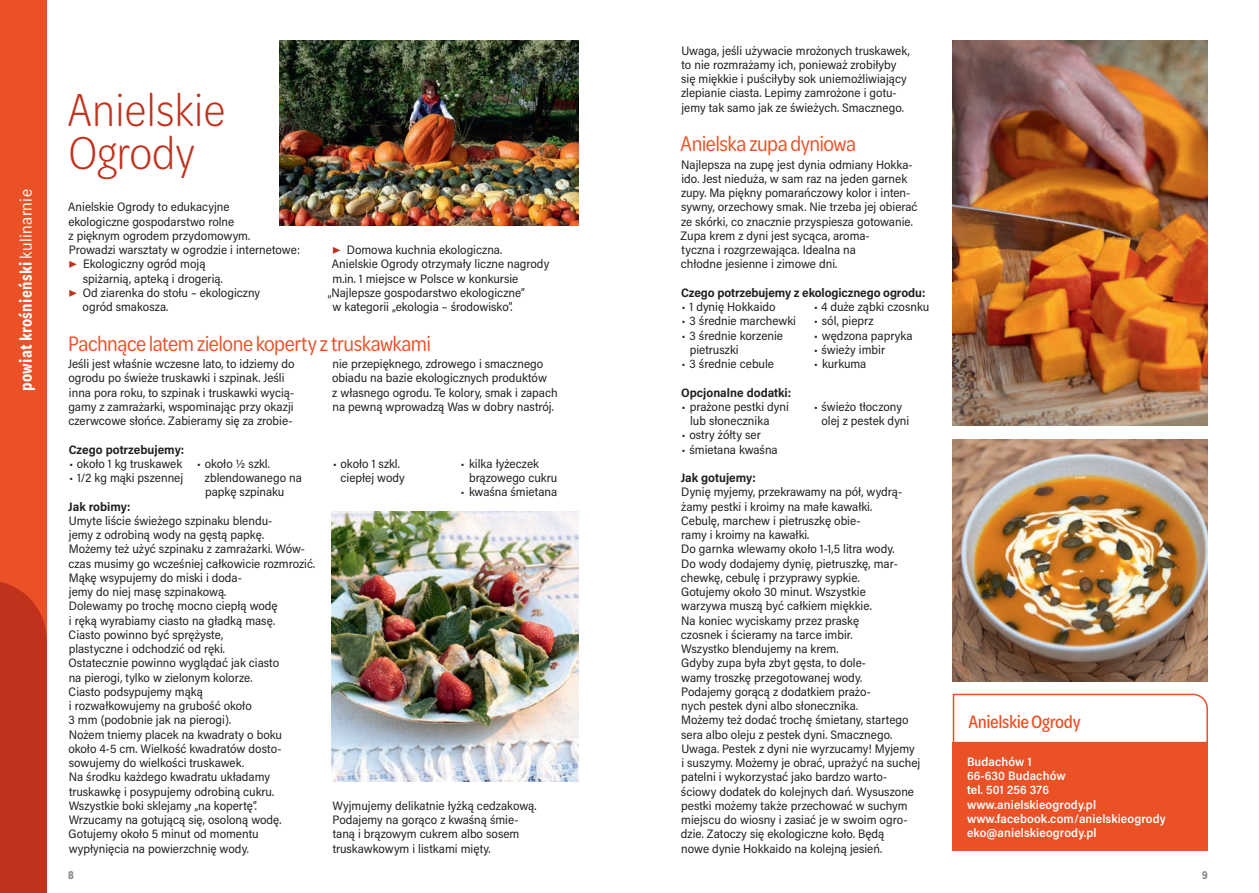
<style>
.page{position:relative;width:1259px;height:893px;background:#fff}
.page>*{position:absolute;margin:0;border:0;box-sizing:border-box;transform-origin:0 0}
.t1{font:300 49.2px/42.8px "Omnes Narrow";color:#c1321d}
.t2{font:22.5px "Omnes Narrow";letter-spacing:-.025em;color:#ea5126}
.adres_w_ramce_nazwa{font:500 19.2px "Omnes Narrow";letter-spacing:-.02em;color:#ea5126}
.t3{font:600 18px "Omnes Narrow";letter-spacing:.02em;color:#fff}
.akapit{font:12.3px/14.2px "Acumin Pro Semi Cond";color:#231f20}
.adres_w_ramce{font:600 12.3px "Acumin Pro Semi Cond";letter-spacing:.01em;color:#fff}
.akapit-2{font:700 12.3px "Acumin Pro Semi Cond";letter-spacing:-.005em;color:#231f20}
.t4{font:600 12px "Omnes Narrow";color:#808285}
.s1{font-weight:400}
.s2{color:#c1321d}
</style>
<div class="page">
<div style="left:0;top:0;width:47px;height:893px;background:#ea5126"></div>
<div style="left:0;top:582px;width:47px;height:311px;background:#c1321d"></div>
<svg style="left:952px;top:693px;width:256px;height:49px"></svg>
<div style="left:952px;top:742px;width:256px;height:109px;background:#ea5126"></div>
<img style="left:332px;top:511px;width:246px;height:270px">
<img style="left:279px;top:40px;width:299px;height:186px">
<img style="left:952px;top:439px;width:256px;height:243px">
<img style="left:952px;top:40px;width:256px;height:385px">
<h3 class="t3" style="left:14px;top:391px;width:203px;rotate:-90deg">powiat krośnieński <span class="s1">kulinarnie</span></h3>
<p class="t1" style="left:68px;top:86px;width:159px">Anielskie<br>Ogrody</p>
<p class="akapit" style="left:68px;top:199px;width:233px">Anielskie Ogrody to edukacyjne<br>ekologiczne gospodarstwo rolne<br>z pięknym ogrodem przydomowym.<br>Prowadzi warsztaty w ogrodzie i internetowe:</p>
<p class="akapit" style="left:83px;top:256px;width:141px;text-indent:-14px"><span class="s2">▶</span> Ekologiczny ogród moją spiżarnią, apteką i drogerią.</p>
<p class="akapit" style="left:83px;top:285px;width:179px;text-indent:-14px"><span class="s2">▶</span> Od ziarenka do stołu – ekologiczny ogród smakosza.</p>
<p class="akapit" style="left:332px;top:242px;width:171px"><span class="s2">▶</span> Domowa kuchnia ekologiczna.</p>
<p class="akapit" style="left:332px;top:256px;width:219px">Anielskie Ogrody otrzymały liczne nagrody</p>
<p class="akapit" style="left:332px;top:271px;width:187px">m.in. 1 miejsce w Polsce w konkursie</p>
<p class="akapit" style="left:328px;top:285px;width:198px">„Najlepsze gospodarstwo ekologiczne”</p>
<p class="akapit" style="left:332px;top:299px;width:182px">w kategorii „ekologia – środowisko”.</p>
<p class="t2" style="left:68px;top:329px;width:364px">Pachnące latem zielone koperty z truskawkami</p>
<p class="akapit" style="left:68px;top:356px;width:228px">Jeśli jest właśnie wczesne lato, to idziemy do ogrodu po świeże truskawki i szpinak. Jeśli inna pora roku, to szpinak i truskawki wycią&shy;gamy z zamrażarki, wspominając przy okazji czerwcowe słońce. Zabieramy się za zrobie-</p>
<p class="akapit" style="left:332px;top:356px;width:227px">nie przepięknego, zdrowego i smacznego obiadu na bazie ekologicznych produktów<br>z własnego ogrodu. Te kolory, smak i zapach na pewną wprowadzą Was w dobry nastrój.</p>
<p class="akapit-2" style="left:69px;top:441px;width:117px">Czego potrzebujemy:</p>
<p class="akapit" style="left:69px;top:456px;width:114px">• około 1 kg truskawek</p>
<p class="akapit" style="left:69px;top:470px;width:115px">• 1/2 kg mąki pszennej</p>
<p class="akapit" style="left:205px;top:456px;width:98px;text-indent:-8px">• około ½ szkl. zblendowanego na papkę szpinaku</p>
<p class="akapit" style="left:340px;top:456px;width:66px;text-indent:-7px">• około 1 szkl. ciepłej wody</p>
<p class="akapit" style="left:469px;top:456px;width:90px;text-indent:-8px">• kilka łyżeczek brązowego cukru</p>
<p class="akapit" style="left:461px;top:484px;width:98px">• kwaśna śmietana</p>
<p class="akapit-2" style="left:68px;top:498px;width:64px">Jak robimy:</p>
<p class="akapit" style="left:69px;top:513px;width:205px">Umyte liście świeżego szpinaku blendu&shy;jemy z odrobiną wody na gęstą papkę.</p>
<p class="akapit" style="left:68px;top:541px;width:248px">Możemy też użyć szpinaku z zamrażarki. Wów&shy;czas musimy go wcześniej całkowicie rozmrozić.</p>
<p class="akapit" style="left:69px;top:570px;width:174px">Mąkę wsypujemy do miski i doda&shy;jemy do niej masę szpinakową.</p>
<p class="akapit" style="left:69px;top:598px;width:210px">Dolewamy po trochę mocno ciepłą wodę i ręką wyrabiamy ciasto na gładką masę.</p>
<p class="akapit" style="left:69px;top:627px;width:158px">Ciasto powinno być sprężyste, plastyczne i odchodzić od ręki.</p>
<p class="akapit" style="left:69px;top:655px;width:212px">Ostatecznie powinno wyglądać jak ciasto na pierogi, tylko w zielonym kolorze.</p>
<p class="akapit" style="left:69px;top:684px;width:185px">Ciasto podsypujemy mąką<br>i rozwałkowujemy na grubość około<br>3 mm (podobnie jak na pierogi).</p>
<p class="akapit" style="left:68px;top:727px;width:215px;text-align:justify">Nożem tniemy placek na kwadraty o boku około 4-5 cm. Wielkość kwadratów dosto&shy;sowujemy do wielkości truskawek.</p>
<p class="akapit" style="left:69px;top:769px;width:207px">Na środku każdego kwadratu układamy truskawkę i posypujemy odrobiną cukru.</p>
<p class="akapit" style="left:69px;top:798px;width:190px">Wszystkie boki sklejamy „na kopertę”.</p>
<p class="akapit" style="left:69px;top:812px;width:214px">Wrzucamy na gotującą się, osoloną wodę.</p>
<p class="akapit" style="left:69px;top:826px;width:191px">Gotujemy około 5 minut od momentu wypłynięcia na powierzchnię wody.</p>
<p class="akapit" style="left:332px;top:798px;width:206px">Wyjmujemy delikatnie łyżką cedzakową.</p>
<p class="akapit" style="left:332px;top:812px;width:188px;text-align:justify">Podajemy na gorąco z kwaśną śmie&shy;taną i brązowym cukrem albo sosem truskawkowym i listkami mięty.</p>
<p class="akapit" style="left:681px;top:43px;width:230px">Uwaga, jeśli używacie mrożonych truskawek, to nie rozmrażamy ich, ponieważ zrobiłyby się miękkie i puściłyby sok uniemożliwiający zlepianie ciasta. Lepimy zamrożone i gotu&shy;jemy tak samo jak ze świeżych. Smacznego.</p>
<p class="t2" style="left:680px;top:129px;width:177px">Anielska zupa dyniowa</p>
<p class="akapit" style="left:681px;top:157px;width:238px">Najlepsza na zupę jest dynia odmiany Hokka&shy;ido. Jest nieduża, w sam raz na jeden garnek zupy. Ma piękny pomarańczowy kolor i inten&shy;sywny, orzechowy smak. Nie trzeba jej obierać ze skórki, co znacznie przyspiesza gotowanie.</p>
<p class="akapit" style="left:680px;top:228px;width:191px">Zupa krem z dyni jest sycąca, aroma&shy;tyczna i rozgrzewająca. Idealna na chłodne jesienne i zimowe dni.</p>
<p class="akapit-2" style="left:681px;top:284px;width:246px">Czego potrzebujemy z ekologicznego ogrodu:</p>
<p class="akapit" style="left:682px;top:299px;width:95px">• 1 dynię Hokkaido</p>
<p class="akapit" style="left:682px;top:313px;width:116px">• 3 średnie marchewki</p>
<p class="akapit" style="left:690px;top:328px;width:95px;text-indent:-8px">• 3 średnie korzenie pietruszki</p>
<p class="akapit" style="left:682px;top:356px;width:94px">• 3 średnie cebule</p>
<p class="akapit" style="left:814px;top:299px;width:117px">• 4 duże ząbki czosnku</p>
<p class="akapit" style="left:814px;top:313px;width:61px">• sól, pieprz</p>
<p class="akapit" style="left:814px;top:328px;width:100px">• wędzona papryka</p>
<p class="akapit" style="left:814px;top:342px;width:73px">• świeży imbir</p>
<p class="akapit" style="left:814px;top:356px;width:54px">• kurkuma</p>
<p class="akapit-2" style="left:681px;top:384px;width:111px">Opcjonalne dodatki:</p>
<p class="akapit" style="left:690px;top:399px;width:100px;text-indent:-8px">• prażone pestki dyni lub słonecznika</p>
<p class="akapit" style="left:682px;top:427px;width:80px">• ostry żółty ser</p>
<p class="akapit" style="left:682px;top:442px;width:97px">• śmietana kwaśna</p>
<p class="akapit" style="left:821px;top:399px;width:89px;text-indent:-7px">• świeżo tłoczony olej z pestek dyni</p>
<p class="akapit-2" style="left:681px;top:469px;width:76px">Jak gotujemy:</p>
<p class="akapit" style="left:681px;top:484px;width:222px">Dynię myjemy, przekrawamy na pół, wydrą&shy;żamy pestki i kroimy na małe kawałki.</p>
<p class="akapit" style="left:681px;top:513px;width:181px">Cebulę, marchew i pietruszkę obie&shy;ramy i kroimy na kawałki.</p>
<p class="akapit" style="left:681px;top:541px;width:215px">Do garnka wlewamy około 1-1,5 litra wody.</p>
<p class="akapit" style="left:681px;top:556px;width:218px">Do wody dodajemy dynię, pietruszkę, mar&shy;chewkę, cebulę i przyprawy sypkie.</p>
<p class="akapit" style="left:681px;top:584px;width:192px">Gotujemy około 30 minut. Wszystkie warzywa muszą być całkiem miękkie.</p>
<p class="akapit" style="left:681px;top:613px;width:180px">Na koniec wyciskamy przez praskę czosnek i ścieramy na tarce imbir.</p>
<p class="akapit" style="left:681px;top:641px;width:159px">Wszystko blendujemy na krem.</p>
<p class="akapit" style="left:681px;top:655px;width:186px">Gdyby zupa była zbyt gęsta, to dole&shy;wamy troszkę przegotowanej wody.</p>
<p class="akapit" style="left:681px;top:684px;width:191px">Podajemy gorącą z dodatkiem prażo&shy;nych pestek dyni albo słonecznika.</p>
<p class="akapit" style="left:681px;top:712px;width:229px">Możemy też dodać trochę śmietany, startego sera albo oleju z pestek dyni. Smacznego.</p>
<p class="akapit" style="left:681px;top:741px;width:241px">Uwaga. Pestek z dyni nie wyrzucamy! Myjemy<br>i suszymy. Możemy je obrać, uprażyć na suchej patelni i wykorzystać jako bardzo warto&shy;ściowy dodatek do kolejnych dań. Wysuszone pestki możemy także przechować w suchym miejscu do wiosny i zasiać je w swoim ogro&shy;dzie. Zatoczy się ekologiczne koło. Będą<br>nowe dynie Hokkaido na kolejną jesień.</p>
<p class="adres_w_ramce_nazwa" style="left:968px;top:709px;width:114px">Anielskie Ogrody</p>
<p class="adres_w_ramce" style="left:967px;top:753px;width:66px">Budachów 1</p>
<p class="adres_w_ramce" style="left:967px;top:767px;width:100px">66-630 Budachów</p>
<p class="adres_w_ramce" style="left:967px;top:781px;width:84px">tel. 501 256 376</p>
<p class="adres_w_ramce" style="left:967px;top:796px;width:131px">www.anielskieogrody.pl</p>
<p class="adres_w_ramce" style="left:967px;top:810px;width:200px">www.facebook.com/anielskieogrody</p>
<p class="adres_w_ramce" style="left:967px;top:824px;width:131px">eko@anielskieogrody.pl</p>
<p class="t4" style="left:68px;top:866px;width:7px">8</p>
<p class="t4" style="left:1202px;top:866px;width:7px">9</p>
</div>
